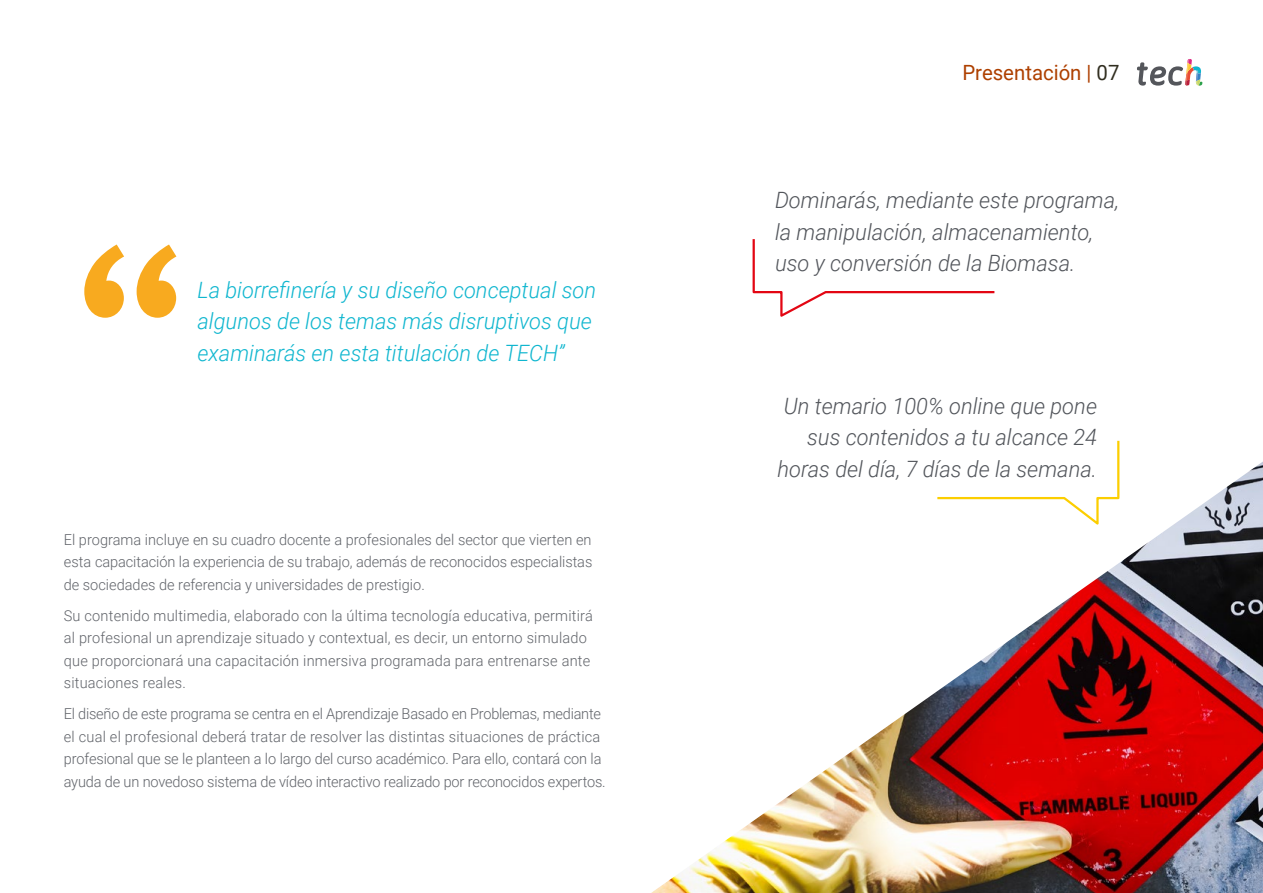
<style>
.page{position:relative;width:1263px;height:893px;background:#fff}
.page>*{position:absolute;margin:0;border:0;box-sizing:border-box;transform-origin:0 0}
.t1{font:italic 300 22.5px/31.5px "Roboto";color:#52555b;text-align:right}
.t2{font:italic 300 22.5px/31.5px "Roboto";color:#0fb6cf}
.t3{font:21px "Roboto";color:#ae4000}
.t4{font:300 15px/22.5px "Roboto";letter-spacing:.005em;color:#61646a}
.s1{color:#312e20}
</style>
<div class="page">
<img style="left:651px;top:461px;width:612px;height:432px">
<svg style="left:1137px;top:59px;width:65px;height:27px"></svg>
<svg style="left:935px;top:440px;width:185px;height:88px"></svg>
<svg style="left:752px;top:239px;width:243px;height:78px"></svg>
<svg style="left:84px;top:244px;width:92px;height:74px"></svg>
<h1 class="t2" style="left:197px;top:273px;width:400px">La biorrefinería y su diseño conceptual son algunos de los temas más disruptivos que examinarás en esta titulación de TECH”</h1>
<p class="t4" style="left:64px;top:527px;width:530px;text-align:justify">El programa incluye en su cuadro docente a profesionales del sector que vierten en esta capacitación la experiencia de su trabajo, además de reconocidos especialistas de sociedades de referencia y universidades de prestigio.</p>
<p class="t4" style="left:64px;top:603px;width:530px">Su contenido multimedia, elaborado con la última tecnología educativa, permitirá al profesional un aprendizaje situado y contextual, es decir, un entorno simulado que proporcionará una capacitación inmersiva programada para entrenarse ante situaciones reales.</p>
<p class="t4" style="left:64px;top:702px;width:543px">El diseño de este programa se centra en el Aprendizaje Basado en Problemas, mediante el cual el profesional deberá tratar de resolver las distintas situaciones de práctica profesional que se le planteen a lo largo del curso académico. Para ello, contará con la ayuda de un novedoso sistema de vídeo interactivo realizado por reconocidos expertos.</p>
<h2 class="t3" style="left:962px;top:57px;width:159px">Presentación | <span class="s1">07</span></h2>
<h1 class="t1" style="left:775px;top:183px;width:346px;text-align:left">Dominarás, mediante este programa, la manipulación, almacenamiento, uso y conversión de la Biomasa.</h1>
<h1 class="t1" style="left:777px;top:389px;width:321px">Un temario 100% online que pone sus contenidos a tu alcance 24 horas del día, 7 días de la semana.</h1>
</div>
